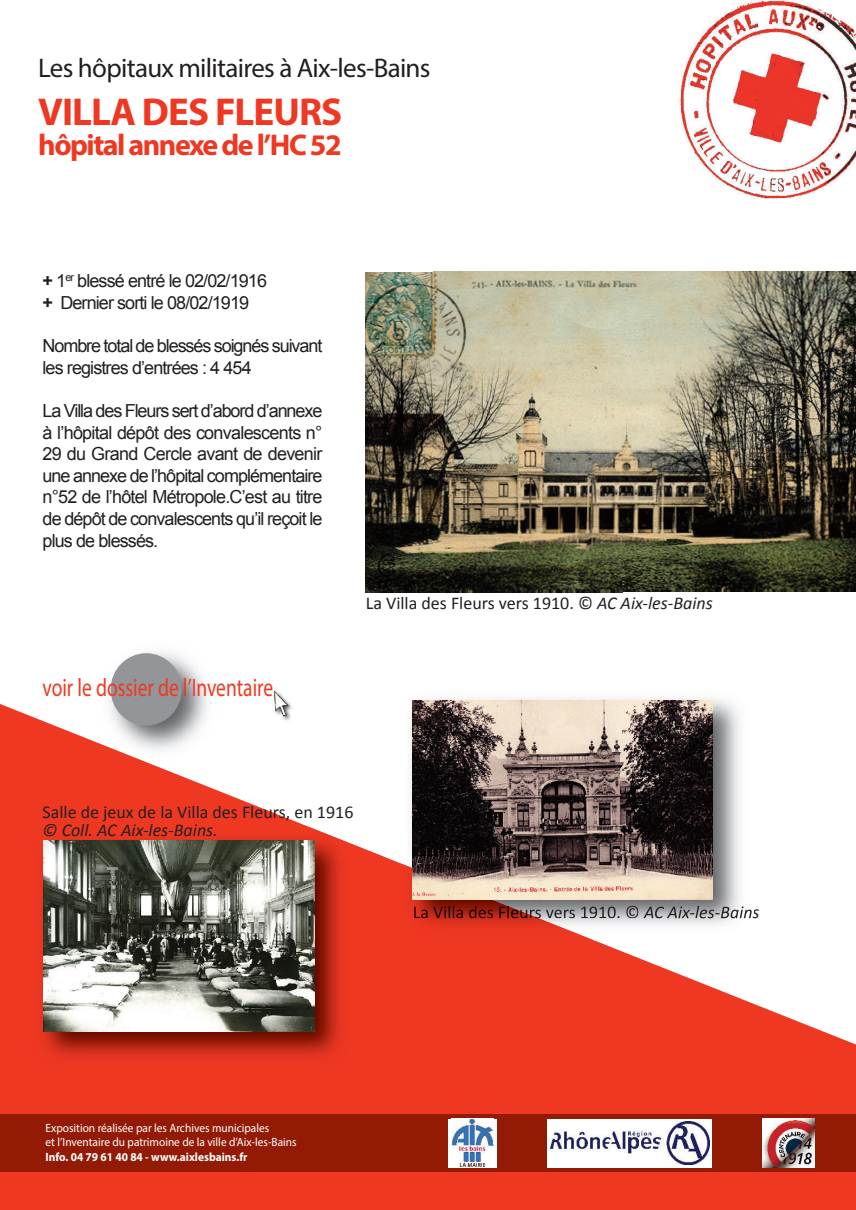
<style>
.page{position:relative;width:856px;height:1210px;background:#fff}
.page>*{position:absolute;margin:0;border:0;box-sizing:border-box;transform-origin:0 0}
.t1{font:700 39px "Myriad Pro";letter-spacing:-.025em;color:#ef3822}
.t2{font:700 30px "Myriad Pro";letter-spacing:-.05em;color:#ef3822}
.t3{font:27px "Myriad Pro";letter-spacing:-.025em;color:#231f20}
.t4{font:25.2px "Myriad Pro";color:#ef3822;scale:.77 1}
.t5{font:18px/21.6px "Arial";letter-spacing:-.05em;color:#231f20}
.t6{font:18px "Calibri";color:#231f20}
.t7{font:italic 18px "Calibri";color:#231f20}
.t8{font:12px/14.4px "Myriad Pro";color:#fff;scale:.95 1}
.t9{font:700 12px "Myriad Pro";color:#fff;scale:.95 1}
.s1{font-weight:700}
.s2{font-style:italic}
</style>
<div class="page">
<img style="left:678px;top:0;width:177px;height:199px">
<img style="left:273px;top:690px;width:17px;height:13px">
<img style="left:109px;top:651px;width:99px;height:52px">
<div style="left:111px;top:653px;width:71px;height:72px;background:#939598;border-radius:50%"></div>
<svg style="left:0;top:703px;width:855px;height:506px;fill:#ef3822"></svg>
<div style="left:0;top:1114px;width:855px;height:57px;background:#931b06"></div>
<img style="left:366px;top:271px;width:489px;height:321px">
<img style="left:30px;top:827px;width:354px;height:243px">
<img style="left:44px;top:840px;width:270px;height:191px">
<div style="left:448px;top:1118px;width:49px;height:49px;background:#fff"></div>
<img style="left:452px;top:1118px;width:41px;height:49px">
<div style="left:547px;top:1118px;width:165px;height:49px;background:#fff"></div>
<img style="left:550px;top:1121px;width:159px;height:43px">
<img style="left:762px;top:1118px;width:52px;height:49px">
<img style="left:400px;top:699px;width:354px;height:241px">
<img style="left:400px;top:862px;width:193px;height:78px">
<img style="left:414px;top:905px;width:36px;height:13px">
<img style="left:643px;top:906px;width:39px;height:12px">
<img style="left:412px;top:700px;width:300px;height:199px">
<h3 class="t3" style="left:38px;top:58px;width:394px">Les hôpitaux militaires à Aix-les-Bains</h3>
<h1 class="t1" style="left:38px;top:97px;width:305px">VILLA DES FLEURS</h1>
<h2 class="t2" style="left:38px;top:134px;width:305px">hôpitalannexedel’HC52</h2>
<p class="t5" style="left:43px;top:270px;width:226px"><span class="s1">+</span> 1<sup>er</sup> blessé entré le 02/02/1916 <span class="s1">+</span> Dernier sorti le 08/02/1919</p>
<p class="t5" style="left:43px;top:335px;width:281px">Nombre total de blessés soignés suivant les registres d’entrées : 4 454</p>
<p class="t5" style="left:43px;top:400px;width:281px;text-align:justify">La Villa des Fleurs sert d’abord d’annexe à l’hôpital dépôt des convalescents n° 29 du Grand Cercle avant de devenir une annexe de l’hôpital complémentaire n°52 de l’hôtel Métropole.C’est au titre de dépôt de convalescents qu’il reçoit le plus de blessés.</p>
<h3 class="t4" style="left:42px;top:678px;width:301px">voir le dossier de l’Inventaire</h3>
<p class="t6" style="left:366px;top:595px;width:348px">La Villa des Fleurs vers 1910. © <span class="s2">AC Aix-les-Bains</span></p>
<p class="t6" style="left:43px;top:804px;width:312px">Salle de jeux de la Villa des Fleurs, en 1916</p>
<p class="t7" style="left:43px;top:822px;width:177px">© Coll. AC Aix-les-Bains.</p>
<p class="t8" style="left:46px;top:1121px;width:266px">Exposition réalisée par les Archives municipales<br>et l’Inventaire du patrimoine de la ville d’Aix-les-Bains</p>
<p class="t9" style="left:46px;top:1151px;width:214px">Info. 04 79 61 40 84 - www.aixlesbains.fr</p>
</div>
